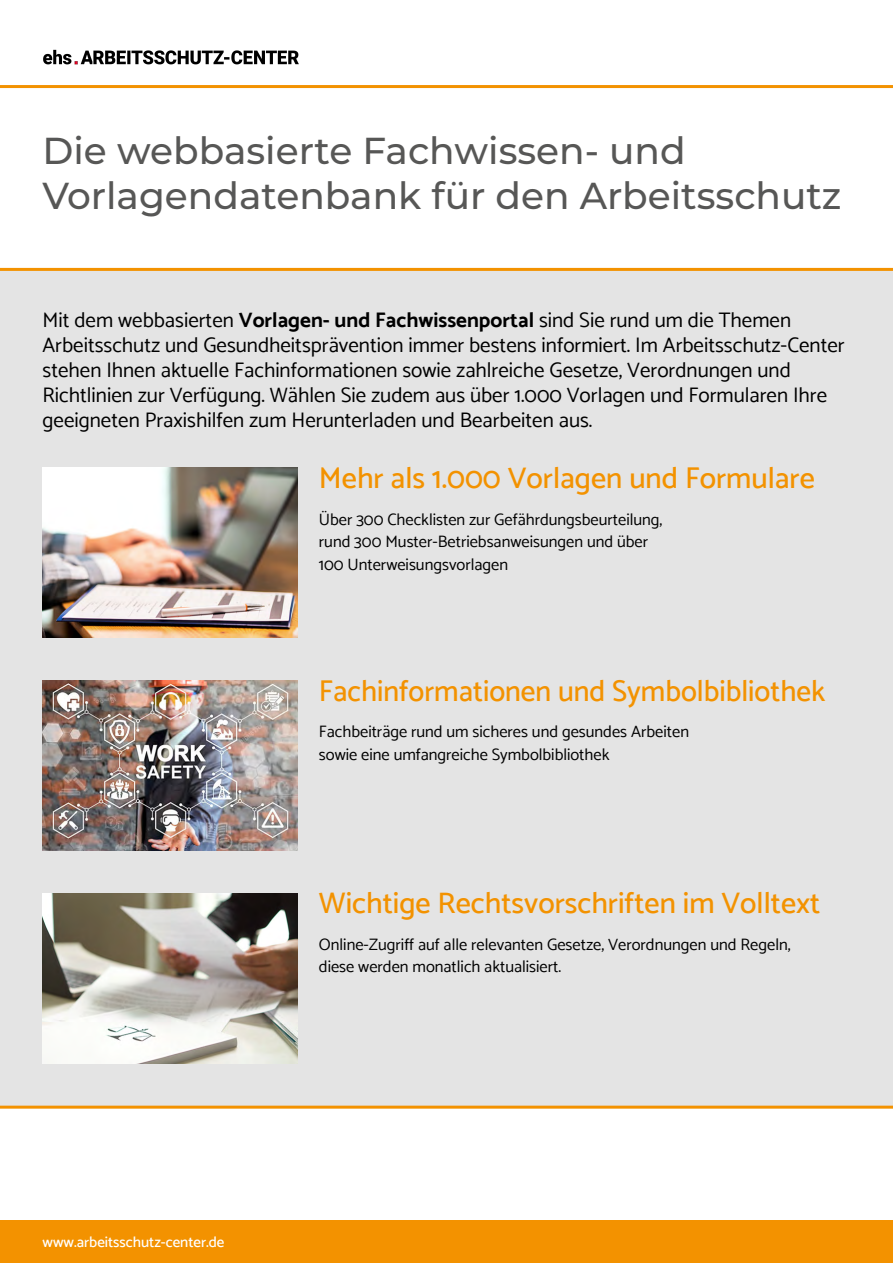
<style>
.page{position:relative;width:893px;height:1263px;background:#fff}
.page>*{position:absolute;margin:0;border:0;box-sizing:border-box;transform-origin:0 0}
.t1{font:500 37.5px/45px "Montserrat";color:#575756}
.t2{font:500 30px "Catamaran";color:#f39200}
.t3{font:21px/25.2px "Catamaran";color:#000}
.t4{font:16.5px/22.5px "Catamaran";color:#000}
.t5{font:500 15px "Catamaran";color:#fff}
.s1{font-weight:700}
</style>
<div class="page">
<div style="left:0;top:1220px;width:893px;height:43px;background:#f39200"></div>
<div style="left:0;top:268px;width:893px;height:838px;background:#e4e4e4"></div>
<img style="left:43px;top:468px;width:255px;height:170px">
<img style="left:43px;top:680px;width:255px;height:170px">
<img style="left:43px;top:893px;width:255px;height:170px">
<hr style="left:0;top:268px;width:893px;height:3px;background:#f39200">
<hr style="left:0;top:1106px;width:893px;height:3px;background:#f39200">
<hr style="left:0;top:85px;width:893px;height:3px;background:#f39200">
<img style="left:43px;top:49px;width:256px;height:16px">
<h1 class="t1" style="left:43px;top:127px;width:800px">Die webbasierte Fachwissen- und<br>Vorlagendatenbank für den Arbeitsschutz</h1>
<p class="t3" style="left:43px;top:307px;width:804px">Mit dem webbasierten <span class="s1">Vorlagen- und Fachwissenportal</span> sind Sie rund um die Themen Arbeitsschutz und Gesundheitsprävention immer bestens informiert. Im Arbeitsschutz-Center stehen Ihnen aktuelle Fachinformationen sowie zahlreiche Gesetze, Verordnungen und Richtlinien zur Verfügung. Wählen Sie zudem aus über 1.000 Vorlagen und Formularen Ihre geeigneten Praxishilfen zum Herunterladen und Bearbeiten aus.</p>
<h2 class="t2" style="left:319px;top:460px;width:497px">Mehr als 1.000 Vorlagen und Formulare</h2>
<p class="t4" style="left:319px;top:508px;width:345px">Über 300 Checklisten zur Gefährdungsbeurteilung, rund 300 Muster-Betriebsanweisungen und über<br>100 Unterweisungsvorlagen</p>
<h2 class="t2" style="left:319px;top:673px;width:508px">Fachinformationen und Symbolbibliothek</h2>
<p class="t4" style="left:319px;top:720px;width:372px">Fachbeiträge rund um sicheres und gesundes Arbeiten sowie eine umfangreiche Symbolbibliothek</p>
<h2 class="t2" style="left:319px;top:885px;width:503px">Wichtige Rechtsvorschriften im Volltext</h2>
<p class="t4" style="left:319px;top:933px;width:473px">Online-Zugriff auf alle relevanten Gesetze, Verordnungen und Regeln, diese werden monatlich aktualisiert.</p>
<p class="t5" style="left:43px;top:1233px;width:183px">www.arbeitsschutz-center.de</p>
</div>
